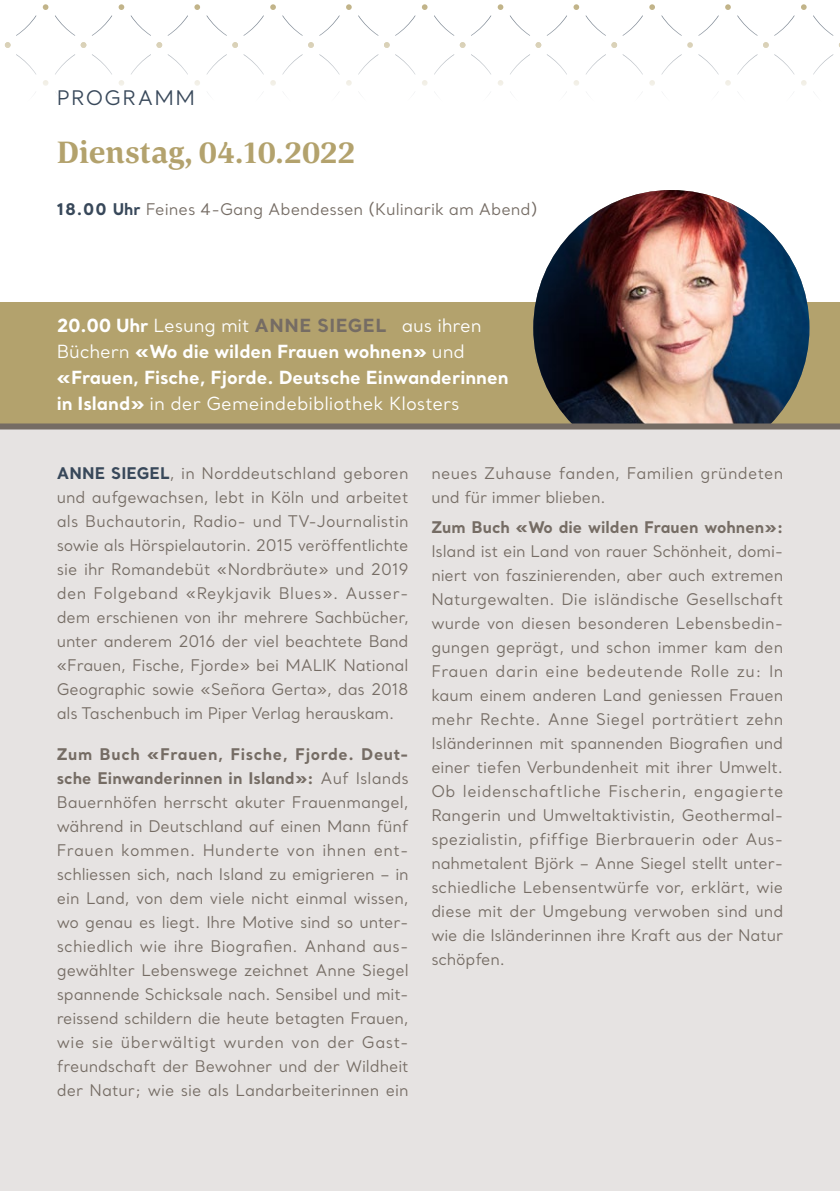
<style>
.page{position:relative;width:840px;height:1191px;background:#fff}
.page>*{position:absolute;margin:0;border:0;box-sizing:border-box;transform-origin:0 0}
.t1{font:700 32px "Corda";color:#b3a26d}
.t2{font:20px "Santral";letter-spacing:.07em;color:#38485a}
.t3{font:700 18px/26px "Santral";color:#fff}
.t4{font:16px/24px "Santral";letter-spacing:-.005em;color:#756c64;text-align:justify}
.t5{font:16px/24px "Santral";letter-spacing:.02em;color:#756c64}
.t6{font:700 16px "Santral";color:#756c64}
.s1{font-weight:700;color:#38485a}
.s2{font-weight:400}
.s3{color:#756c64}
.s4{font-weight:700}
</style>
<div class="page">
<svg style="left:698px;top:16px;width:20px;height:20px"></svg>
<svg style="left:737px;top:15px;width:20px;height:21px"></svg>
<svg style="left:16px;top:15px;width:20px;height:21px"></svg>
<svg style="left:55px;top:15px;width:20px;height:21px"></svg>
<svg style="left:774px;top:15px;width:20px;height:21px"></svg>
<svg style="left:813px;top:15px;width:20px;height:21px"></svg>
<svg style="left:92px;top:15px;width:20px;height:21px"></svg>
<svg style="left:131px;top:15px;width:20px;height:21px"></svg>
<svg style="left:167px;top:15px;width:21px;height:21px"></svg>
<svg style="left:206px;top:15px;width:21px;height:21px"></svg>
<svg style="left:243px;top:15px;width:21px;height:21px"></svg>
<svg style="left:282px;top:15px;width:20px;height:21px"></svg>
<svg style="left:319px;top:16px;width:20px;height:20px"></svg>
<svg style="left:358px;top:15px;width:20px;height:21px"></svg>
<svg style="left:395px;top:15px;width:20px;height:21px"></svg>
<svg style="left:434px;top:15px;width:20px;height:21px"></svg>
<svg style="left:471px;top:15px;width:20px;height:21px"></svg>
<svg style="left:509px;top:15px;width:21px;height:21px"></svg>
<svg style="left:546px;top:16px;width:20px;height:20px"></svg>
<svg style="left:585px;top:15px;width:20px;height:21px"></svg>
<svg style="left:622px;top:16px;width:20px;height:20px"></svg>
<svg style="left:661px;top:15px;width:20px;height:21px"></svg>
<svg style="left:698px;top:54px;width:20px;height:20px"></svg>
<svg style="left:737px;top:54px;width:20px;height:21px"></svg>
<svg style="left:16px;top:54px;width:20px;height:21px"></svg>
<svg style="left:55px;top:54px;width:20px;height:21px"></svg>
<svg style="left:774px;top:54px;width:20px;height:20px"></svg>
<svg style="left:813px;top:55px;width:19px;height:20px"></svg>
<svg style="left:92px;top:54px;width:20px;height:21px"></svg>
<svg style="left:131px;top:54px;width:20px;height:21px"></svg>
<svg style="left:167px;top:54px;width:21px;height:21px"></svg>
<svg style="left:206px;top:54px;width:21px;height:21px"></svg>
<svg style="left:243px;top:54px;width:21px;height:21px"></svg>
<svg style="left:282px;top:54px;width:20px;height:21px"></svg>
<svg style="left:319px;top:54px;width:20px;height:20px"></svg>
<svg style="left:358px;top:54px;width:20px;height:21px"></svg>
<svg style="left:395px;top:54px;width:20px;height:20px"></svg>
<svg style="left:434px;top:54px;width:20px;height:21px"></svg>
<svg style="left:471px;top:54px;width:20px;height:21px"></svg>
<svg style="left:510px;top:54px;width:20px;height:21px"></svg>
<svg style="left:547px;top:54px;width:19px;height:20px"></svg>
<svg style="left:586px;top:55px;width:19px;height:19px"></svg>
<svg style="left:622px;top:54px;width:20px;height:20px"></svg>
<svg style="left:661px;top:54px;width:20px;height:21px"></svg>
<svg style="left:687px;top:42px;width:5px;height:6px"></svg>
<svg style="left:725px;top:4px;width:5px;height:6px"></svg>
<svg style="left:5px;top:42px;width:6px;height:6px"></svg>
<svg style="left:725px;top:80px;width:5px;height:6px"></svg>
<svg style="left:763px;top:42px;width:5px;height:6px"></svg>
<svg style="left:43px;top:4px;width:5px;height:6px"></svg>
<svg style="left:801px;top:4px;width:5px;height:6px"></svg>
<svg style="left:43px;top:80px;width:5px;height:6px"></svg>
<svg style="left:81px;top:42px;width:5px;height:6px"></svg>
<svg style="left:801px;top:80px;width:5px;height:6px"></svg>
<svg style="left:118px;top:4px;width:6px;height:6px"></svg>
<svg style="left:119px;top:80px;width:5px;height:6px"></svg>
<svg style="left:156px;top:42px;width:6px;height:6px"></svg>
<svg style="left:194px;top:4px;width:6px;height:6px"></svg>
<svg style="left:194px;top:80px;width:6px;height:6px"></svg>
<svg style="left:232px;top:42px;width:6px;height:6px"></svg>
<svg style="left:270px;top:4px;width:6px;height:6px"></svg>
<svg style="left:270px;top:80px;width:6px;height:6px"></svg>
<svg style="left:308px;top:42px;width:5px;height:6px"></svg>
<svg style="left:346px;top:4px;width:5px;height:6px"></svg>
<svg style="left:346px;top:80px;width:5px;height:6px"></svg>
<svg style="left:384px;top:42px;width:5px;height:6px"></svg>
<svg style="left:422px;top:4px;width:5px;height:6px"></svg>
<svg style="left:422px;top:80px;width:5px;height:6px"></svg>
<svg style="left:459px;top:42px;width:6px;height:6px"></svg>
<svg style="left:497px;top:4px;width:6px;height:6px"></svg>
<svg style="left:498px;top:80px;width:5px;height:6px"></svg>
<svg style="left:535px;top:42px;width:6px;height:6px"></svg>
<svg style="left:573px;top:4px;width:6px;height:6px"></svg>
<svg style="left:573px;top:80px;width:6px;height:6px"></svg>
<svg style="left:611px;top:42px;width:5px;height:6px"></svg>
<svg style="left:649px;top:4px;width:5px;height:6px"></svg>
<svg style="left:649px;top:80px;width:5px;height:6px"></svg>
<div style="left:0;top:423px;width:839px;height:768px;background:#e6e3e2"></div>
<div style="left:0;top:302px;width:839px;height:124px;background:#b3a26d"></div>
<img style="left:533px;top:190px;width:276px;height:233px">
<div style="left:0;top:423px;width:839px;height:6px;background:#756c64"></div>
<p class="t2" style="left:57px;top:85px;width:140px">PROGRAMM</p>
<h1 class="t1" style="left:57px;top:131px;width:300px">Dienstag, 04.10.2022</h1>
<p class="t4" style="left:57px;top:197px;width:482px"><span class="s1">18.00 Uhr</span> Feines 4-Gang Abendessen (Kulinarik am Abend)</p>
<p class="t3" style="left:57px;top:312px;width:453px">20.00 Uhr <span class="s2">Lesung mit</span> <span class="s3">ANNE SIEGEL</span> <span class="s2">aus ihren Büchern</span> «Wo die wilden Frauen wohnen» <span class="s2">und </span>«Frauen, Fische, Fjorde. Deutsche Einwanderinnen in Island» <span class="s2">in der Gemeindebibliothek Klosters</span></p>
<p class="t4" style="left:57px;top:461px;width:353px"><span class="s1">ANNE SIEGEL</span>, in Norddeutschland geboren und aufgewachsen, lebt in Köln und arbeitet als Buchautorin, Radio- und TV-Journalistin sowie als Hörspielautorin. 2015 veröffentlichte sie ihr Romandebüt «Nordbräute» und 2019 den Folgeband «Reykjavik Blues». Ausser&shy;dem erschienen von ihr mehrere Sachbücher, unter anderem 2016 der viel beachtete Band «Frauen, Fische, Fjorde» bei MALIK National Geographic sowie «Señora Gerta», das 2018 als Taschenbuch im Piper Verlag herauskam.</p>
<p class="t4" style="left:57px;top:742px;width:353px"><span class="s4">Zum Buch «Frauen, Fische, Fjorde. Deut&shy;sche Einwanderinnen in Island»:</span> Auf Islands Bauernhöfen herrscht akuter Frauenmangel, während in Deutschland auf einen Mann fünf Frauen kommen. Hunderte von ihnen ent&shy;schliessen sich, nach Island zu emigrieren – in ein Land, von dem viele nicht einmal wissen, wo genau es liegt. Ihre Motive sind so unter&shy;schiedlich wie ihre Biografien. Anhand aus&shy;gewählter Lebenswege zeichnet Anne Siegel spannende Schicksale nach. Sensibel und mit&shy;reissend schildern die heute betagten Frauen, wie sie überwältigt wurden von der Gast&shy;freundschaft der Bewohner und der Wildheit der Natur; wie sie als Landarbeiterinnen ein</p>
<p class="t5" style="left:431px;top:461px;width:353px">neues Zuhause fanden, Familien gründeten und für immer blieben.</p>
<p class="t6" style="left:431px;top:516px;width:353px">Zum Buch «Wo die wilden Frauen wohnen»:</p>
<p class="t4" style="left:431px;top:539px;width:353px">Island ist ein Land von rauer Schönheit, domi&shy;niert von faszinierenden, aber auch extremen Naturgewalten. Die isländische Gesellschaft wurde von diesen besonderen Lebensbedin&shy;gungen geprägt, und schon immer kam den Frauen darin eine bedeutende Rolle zu: In kaum einem anderen Land geniessen Frauen mehr Rechte. Anne Siegel porträtiert zehn Isländerinnen mit spannenden Biografien und einer tiefen Verbundenheit mit ihrer Umwelt.<br>Ob leidenschaftliche Fischerin, engagierte Rangerin und Umweltaktivistin, Geothermal&shy;spezialistin, pfiffige Bierbrauerin oder Aus&shy;nahmetalent Björk – Anne Siegel stellt unter&shy;schiedliche Lebensentwürfe vor, erklärt, wie diese mit der Umgebung verwoben sind und wie die Isländerinnen ihre Kraft aus der Natur schöpfen.</p>
</div>
